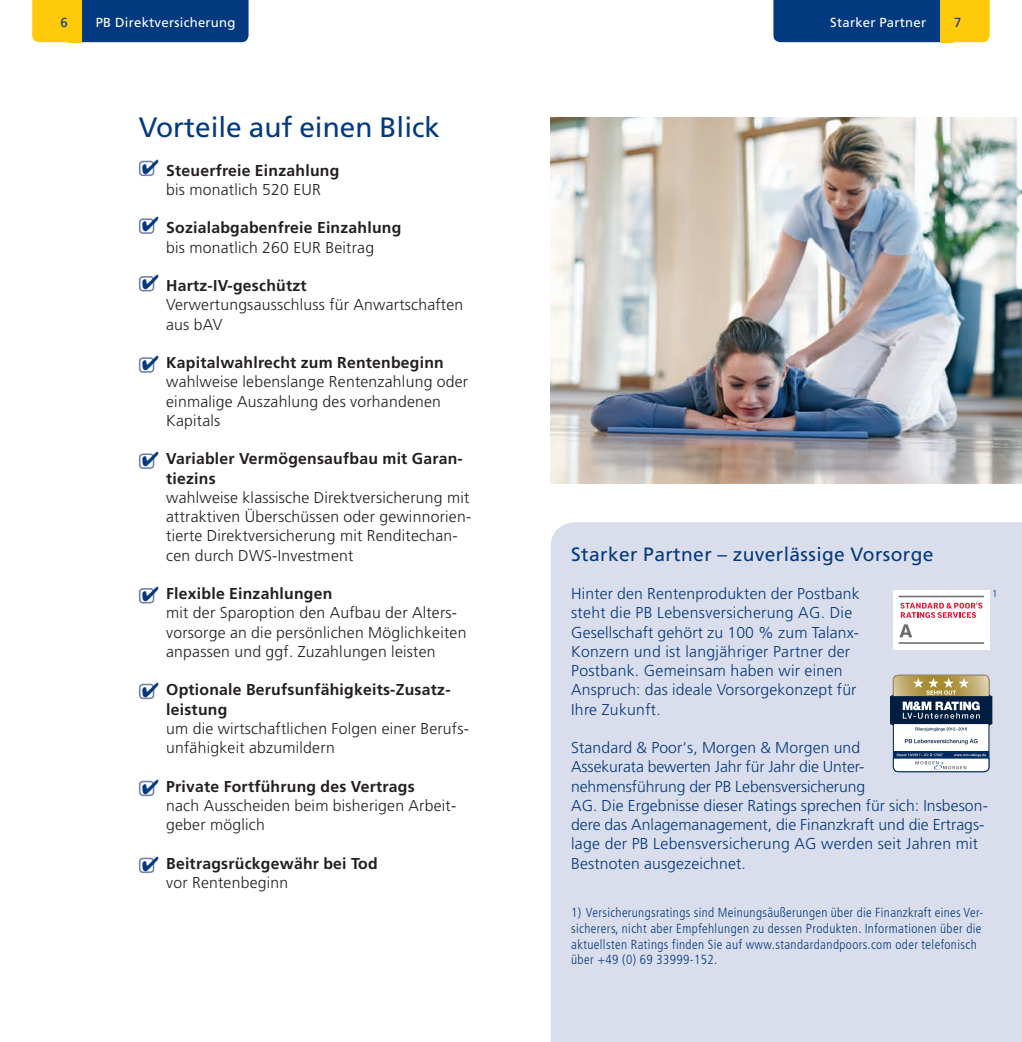
<style>
.page{position:relative;width:1022px;height:1042px;background:#fff}
.page>*{position:absolute;margin:0;border:0;box-sizing:border-box;transform-origin:0 0}
.t1{font:28px "Frutiger LT Std";color:#03397e}
.t2{font:19.25px "Frutiger LT Std";letter-spacing:.02em;color:#03397e}
.t3{font:300 15.75px/19.2px "Frutiger LT Std";letter-spacing:.015em;color:#231f20}
.t4{font:300 15.75px/19.2px "Frutiger LT Std";letter-spacing:.01em;color:#03397e}
.t5{font:700 15.75px/19.2px "Frutiger LT Std";letter-spacing:.015em;color:#231f20}
.t6{font:300 condensed 13.12px/15.8px "Frutiger LT Std";letter-spacing:.03em;color:#03397e}
.t7{font:13.12px "Frutiger LT Std";letter-spacing:.02em;color:#fff}
.t8{font:13.12px "Frutiger LT Std";color:#03397e}
.t9{font:300 9.97px "Frutiger LT Std";color:#03397e}
</style>
<div class="page">
<div style="left:551px;top:522px;width:471px;height:520px;background:#dadeec"></div>
<div style="left:893px;top:590px;width:97px;height:59px;background:#fff"></div>
<svg style="left:900px;top:602px;width:82px;height:16px"></svg>
<hr style="left:899px;top:596px;width:85px;height:1px;background:#6c6d70">
<hr style="left:899px;top:642px;width:85px;height:2px;background:#6c6d70">
<svg style="left:899px;top:624px;width:13px;height:13px"></svg>
<img style="left:551px;top:118px;width:471px;height:366px">
<div style="left:139px;top:161px;width:15px;height:15px;border:2px solid #7381b0;border-radius:3px"></div>
<div style="left:139px;top:218px;width:15px;height:16px;border:2px solid #7381b0;border-radius:3px"></div>
<div style="left:139px;top:276px;width:15px;height:15px;border:2px solid #7381b0;border-radius:3px"></div>
<div style="left:139px;top:357px;width:15px;height:16px;border:2px solid #7381b0;border-radius:3px"></div>
<div style="left:139px;top:453px;width:15px;height:16px;border:2px solid #7381b0;border-radius:3px"></div>
<div style="left:139px;top:588px;width:15px;height:15px;border:2px solid #7381b0;border-radius:3px"></div>
<div style="left:139px;top:684px;width:15px;height:15px;border:2px solid #7381b0;border-radius:3px"></div>
<div style="left:139px;top:781px;width:15px;height:15px;border:2px solid #7381b0;border-radius:3px"></div>
<div style="left:139px;top:857px;width:15px;height:16px;border:2px solid #7381b0;border-radius:3px"></div>
<svg style="left:32px;top:0;width:217px;height:42px;background:#30536a"></svg>
<div style="left:68px;top:0;width:14px;height:42px;background:#feca0a"></div>
<svg style="left:773px;top:0;width:217px;height:42px;background:#30536a"></svg>
<div style="left:940px;top:0;width:14px;height:42px;background:#feca0a"></div>
<div style="left:893px;top:675px;width:96px;height:96px;background:#fff;border-radius:5px"></div>
<svg style="left:905px;top:739px;width:72px;height:5px"></svg>
<div style="left:893px;top:751px;width:96px;height:7px;background:#002c62"></div>
<svg style="left:893px;top:753px;width:96px;height:19px"></svg>
<svg style="left:890px;top:675px;width:102px;height:56px;background:#7c827a"></svg>
<svg style="left:142px;top:160px;width:13px;height:14px"></svg>
<svg style="left:142px;top:218px;width:13px;height:14px"></svg>
<svg style="left:142px;top:276px;width:13px;height:13px"></svg>
<svg style="left:142px;top:357px;width:13px;height:13px"></svg>
<svg style="left:142px;top:453px;width:13px;height:13px"></svg>
<svg style="left:142px;top:588px;width:13px;height:13px"></svg>
<svg style="left:142px;top:683px;width:13px;height:14px"></svg>
<svg style="left:142px;top:780px;width:13px;height:14px"></svg>
<svg style="left:142px;top:857px;width:13px;height:14px"></svg>
<p class="t8" style="left:61px;top:15px;width:9px">6</p>
<p class="t7" style="left:96px;top:15px;width:141px">PB Direktversicherung</p>
<p class="t7" style="left:830px;top:15px;width:97px">Starker Partner</p>
<p class="t8" style="left:954px;top:15px;width:9px">7</p>
<h1 class="t1" style="left:139px;top:111px;width:303px">Vorteile auf einen Blick</h1>
<p class="t5" style="left:166px;top:160px;width:175px">Steuerfreie Einzahlung</p>
<p class="t3" style="left:166px;top:180px;width:156px">bis monatlich 520 EUR</p>
<p class="t5" style="left:166px;top:218px;width:237px">Sozialabgabenfreie Einzahlung</p>
<p class="t3" style="left:166px;top:238px;width:209px">bis monatlich 260 EUR Beitrag</p>
<p class="t5" style="left:166px;top:276px;width:142px">Hartz-IV-geschützt</p>
<p class="t3" style="left:166px;top:295px;width:299px">Verwertungsausschluss für Anwartschaften aus bAV</p>
<p class="t5" style="left:166px;top:353px;width:279px">Kapitalwahlrecht zum Rentenbeginn</p>
<p class="t3" style="left:166px;top:372px;width:303px">wahlweise lebenslange Rentenzahlung oder einmalige Auszahlung des vorhandenen<br>Kapitals</p>
<p class="t5" style="left:166px;top:449px;width:298px">Variabler Vermögensaufbau mit Garan&shy;tiezins</p>
<p class="t3" style="left:166px;top:488px;width:307px">wahlweise klassische Direktversicherung mit attraktiven Überschüssen oder gewinnorien&shy;tierte Direktversicherung mit Renditechan&shy;cen durch DWS-Investment</p>
<p class="t5" style="left:166px;top:584px;width:168px">Flexible Einzahlungen</p>
<p class="t3" style="left:166px;top:603px;width:302px">mit der Sparoption den Aufbau der Alters&shy;vorsorge an die persönlichen Möglichkeiten anpassen und ggf. Zuzahlungen leisten</p>
<p class="t5" style="left:166px;top:680px;width:286px">Optionale Berufsunfähigkeits-Zusatz&shy;leistung</p>
<p class="t3" style="left:166px;top:719px;width:304px">um die wirtschaftlichen Folgen einer Berufs&shy;unfähigkeit abzumildern</p>
<p class="t5" style="left:166px;top:776px;width:250px">Private Fortführung des Vertrags</p>
<p class="t3" style="left:166px;top:796px;width:292px">nach Ausscheiden beim bisherigen Arbeit&shy;geber möglich</p>
<p class="t5" style="left:166px;top:853px;width:213px">Beitragsrückgewähr bei Tod</p>
<p class="t3" style="left:166px;top:873px;width:124px">vor Rentenbeginn</p>
<p class="t2" style="left:571px;top:542px;width:364px">Starker Partner – zuverlässige Vorsorge</p>
<p class="t4" style="left:571px;top:584px;width:290px">Hinter den Rentenprodukten der Postbank steht die PB Lebensversicherung AG. Die Gesellschaft gehört zu 100 % zum Talanx-Konzern und ist langjähriger Partner der Postbank. Gemeinsam haben wir einen Anspruch: das ideale Vorsorgekonzept für Ihre Zukunft.</p>
<p class="t4" style="left:571px;top:738px;width:418px">Standard &amp; Poor‘s, Morgen &amp; Morgen und<br>Assekurata bewerten Jahr für Jahr die Unter-<br>nehmensführung der PB Lebensversicherung<br>AG. Die Ergebnisse dieser Ratings sprechen für sich: Insbeson&shy;dere das Anlagemanagement, die Finanzkraft und die Ertrags&shy;lage der PB Lebensversicherung AG werden seit Jahren mit Bestnoten ausgezeichnet.</p>
<p class="t6" style="left:571px;top:905px;width:414px">1) Versicherungsratings sind Meinungsäußerungen über die Finanzkraft eines Ver&shy;sicherers, nicht aber Empfehlungen zu dessen Produkten. Informationen über die aktuellsten Ratings finden Sie auf www.standardandpoors.com oder telefonisch über +49 (0) 69 33999-152.</p>
<p class="t9" style="left:992px;top:588px;width:7px">1</p>
</div>
